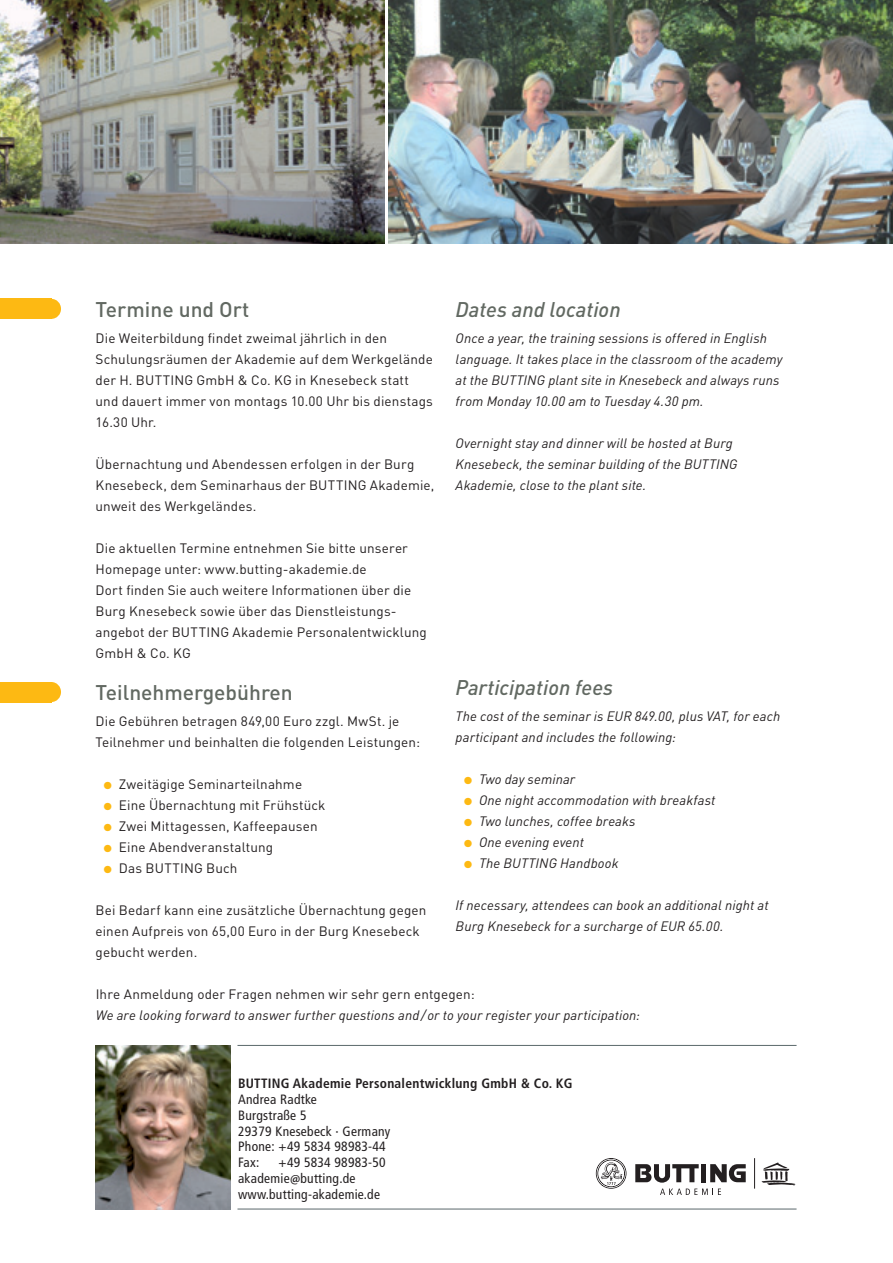
<style>
.page{position:relative;width:893px;height:1263px;background:#fff}
.page>*{position:absolute;margin:0;border:0;box-sizing:border-box;transform-origin:0 0}
.Headline_Texte{font:italic 500 21px "DIN";color:#626962}
.Headline_Texte-2{font:500 21px "DIN";color:#626962}
.Headline_Texte-3{font:13.5px/21px "DIN";letter-spacing:.01em;color:#231f20}
.t1{font:italic 13.5px/21px "DIN";letter-spacing:.01em;color:#231f20}
.Fliesstext_normal{font:condensed 13.5px "Frutiger";letter-spacing:.02em;color:#231f20}
.Fliesstext_normal-2{font:700 condensed 13.5px "Frutiger";letter-spacing:.02em;color:#231f20}
.s1{font-size:22.5px;color:#fdb913}
.s2{font-style:normal;font-size:22.5px;color:#fdb913}
.s3{font-family:"Myriad Pro";font-weight:600;font-stretch:normal}
</style>
<div class="page">
<div style="left:0;top:299px;width:52px;height:20px;background:#fdb913"></div>
<div style="left:42px;top:299px;width:19px;height:20px;background:#fdb913;border-radius:50%"></div>
<div style="left:0;top:682px;width:52px;height:20px;background:#fdb913"></div>
<div style="left:42px;top:682px;width:19px;height:20px;background:#fdb913;border-radius:50%"></div>
<img style="left:0;top:0;width:384px;height:243px">
<img style="left:388px;top:0;width:505px;height:243px">
<img style="left:96px;top:1045px;width:135px;height:164px">
<hr style="left:237px;top:1209px;width:559px;height:1px;background:#5b686b">
<hr style="left:237px;top:1045px;width:559px;height:1px;background:#5b686b">
<hr style="left:754px;top:1158px;width:1px;height:30px;background:#231f20">
<svg style="left:762px;top:1162px;width:33px;height:24px"></svg>
<svg style="left:596px;top:1158px;width:30px;height:31px"></svg>
<svg style="left:635px;top:1164px;width:111px;height:31px"></svg>
<p class="Headline_Texte-2" style="left:96px;top:295px;width:155px">Termine und Ort</p>
<p class="Headline_Texte-3" style="left:96px;top:328px;width:339px">Die Weiterbildung findet zweimal jährlich in den Schulungsräumen der Akademie auf dem Werkgelände der H. BUTTING GmbH &amp; Co. KG in Knesebeck statt und dauert immer von montags 10.00 Uhr bis dienstags 16.30 Uhr.</p>
<p class="Headline_Texte-3" style="left:96px;top:454px;width:340px">Übernachtung und Abendessen erfolgen in der Burg<br>Knesebeck, dem Seminarhaus der BUTTING Akademie, unweit des Werkgeländes.</p>
<p class="Headline_Texte-3" style="left:96px;top:538px;width:314px">Die aktuellen Termine entnehmen Sie bitte unserer<br>Homepage unter: www.butting-akademie.de</p>
<p class="Headline_Texte-3" style="left:96px;top:580px;width:333px">Dort finden Sie auch weitere Informationen über die Burg Knesebeck sowie über das Dienstleistungs&shy;angebot der BUTTING Akademie Personalentwicklung GmbH &amp; Co. KG</p>
<p class="Headline_Texte-2" style="left:96px;top:678px;width:199px">Teilnehmergebühren</p>
<p class="Headline_Texte-3" style="left:96px;top:711px;width:305px">Die Gebühren betragen 849,00 Euro zzgl. MwSt. je</p>
<p class="Headline_Texte-3" style="left:96px;top:732px;width:326px">Teilnehmer und beinhalten die folgenden Leistungen:</p>
<p class="Headline_Texte-3" style="left:102px;top:774px;width:202px"><span class="s1">•</span> Zweitägige Seminarteilnahme</p>
<p class="Headline_Texte-3" style="left:102px;top:795px;width:225px"><span class="s1">•</span> Eine Übernachtung mit Frühstück</p>
<p class="Headline_Texte-3" style="left:102px;top:816px;width:217px"><span class="s1">•</span> Zwei Mittagessen, Kaffeepausen</p>
<p class="Headline_Texte-3" style="left:102px;top:837px;width:173px"><span class="s1">•</span> Eine Abendveranstaltung</p>
<p class="Headline_Texte-3" style="left:102px;top:858px;width:137px"><span class="s1">•</span> Das BUTTING Buch</p>
<p class="Headline_Texte-3" style="left:96px;top:900px;width:332px">Bei Bedarf kann eine zusätzliche Übernachtung gegen einen Aufpreis von 65,00 Euro in der Burg Knesebeck gebucht werden.</p>
<p class="Headline_Texte" style="left:456px;top:296px;width:167px">Dates and location</p>
<p class="t1" style="left:456px;top:327px;width:328px">Once a year, the training sessions is offered in English language. It takes place in the classroom of the academy at the BUTTING plant site in Knesebeck and always runs from Monday 10.00 am to Tuesday 4.30 pm.</p>
<p class="t1" style="left:456px;top:432px;width:279px">Overnight stay and dinner will be hosted at Burg</p>
<p class="t1" style="left:456px;top:453px;width:283px">Knesebeck, the seminar building of the BUTTING</p>
<p class="t1" style="left:456px;top:474px;width:192px">Akademie, close to the plant site.</p>
<p class="Headline_Texte" style="left:456px;top:674px;width:159px">Participation fees</p>
<p class="t1" style="left:456px;top:705px;width:326px">The cost of the seminar is EUR 849.00, plus VAT, for each participant and includes the following:</p>
<p class="t1" style="left:462px;top:768px;width:115px"><span class="s2">•</span> Two day seminar</p>
<p class="t1" style="left:462px;top:789px;width:255px"><span class="s2">•</span> One night accommodation with breakfast</p>
<p class="t1" style="left:462px;top:810px;width:175px"><span class="s2">•</span> Two lunches, coffee breaks</p>
<p class="t1" style="left:462px;top:831px;width:123px"><span class="s2">•</span> One evening event</p>
<p class="t1" style="left:462px;top:852px;width:158px"><span class="s2">•</span> The BUTTING Handbook</p>
<p class="t1" style="left:456px;top:894px;width:315px">If necessary, attendees can book an additional night at<br>Burg Knesebeck for a surcharge of EUR 65.00.</p>
<p class="Headline_Texte-3" style="left:96px;top:984px;width:380px">Ihre Anmeldung oder Fragen nehmen wir sehr gern entgegen:</p>
<p class="t1" style="left:96px;top:1004px;width:546px">We are looking forward to answer further questions and/or to your register your participation:</p>
<p class="Fliesstext_normal-2" style="left:238px;top:1076px;width:336px">BUTTING Akademie Personalentwicklung GmbH &amp; Co. KG</p>
<p class="Fliesstext_normal" style="left:238px;top:1091px;width:80px">Andrea Radtke</p>
<p class="Fliesstext_normal" style="left:238px;top:1107px;width:70px">Burgstraße 5</p>
<p class="Fliesstext_normal" style="left:238px;top:1123px;width:154px">29379 Knesebeck · Germany</p>
<p class="Fliesstext_normal" style="left:238px;top:1139px;width:149px">Phone: +49 5834 98983-44</p>
<p class="Fliesstext_normal" style="left:238px;top:1154px;width:23px">Fax:</p>
<p class="Fliesstext_normal" style="left:279px;top:1154px;width:109px">+49 5834 98983-50</p>
<p class="Fliesstext_normal" style="left:238px;top:1170px;width:119px">akademie<span class="s3">@</span>butting.de</p>
<p class="Fliesstext_normal" style="left:238px;top:1186px;width:143px">www.butting-akademie.de</p>
</div>
